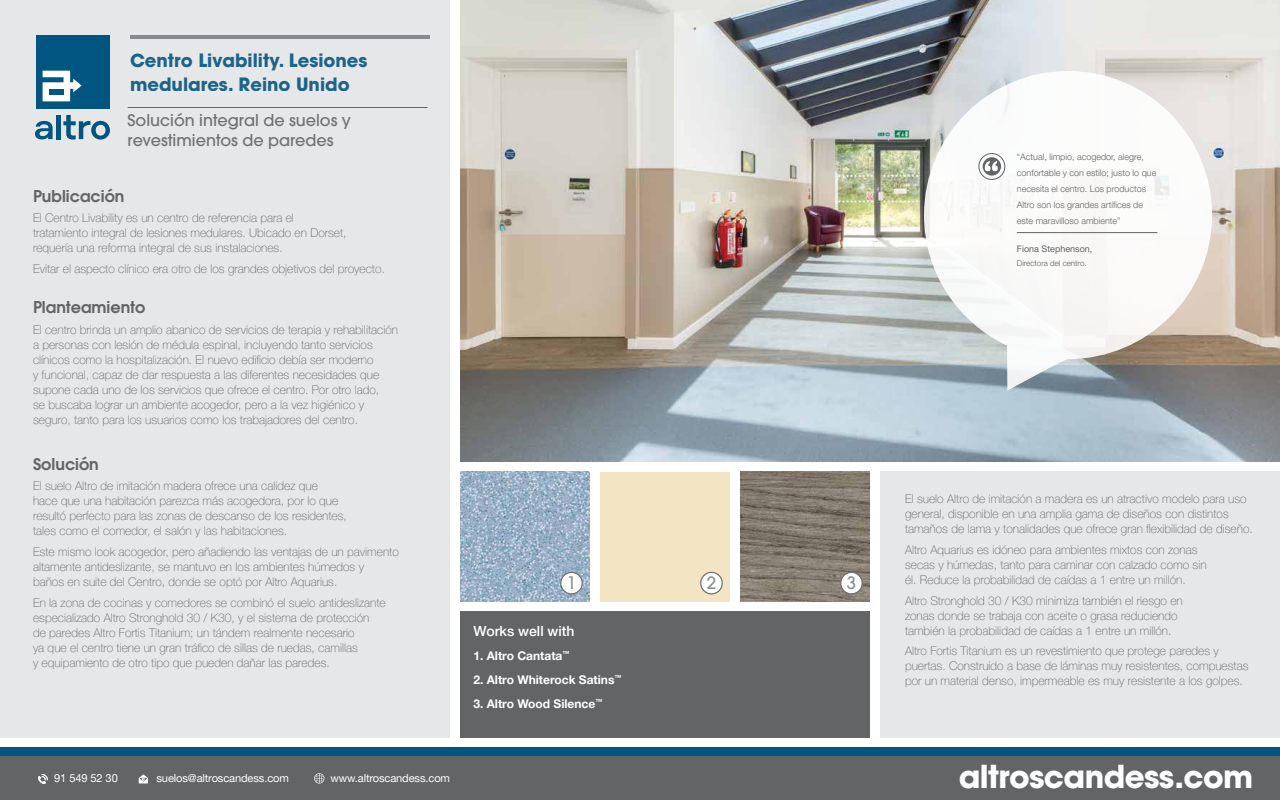
<style>
.page{position:relative;width:1280px;height:800px;background:#fff}
.page>*{position:absolute;margin:0;border:0;box-sizing:border-box;transform-origin:0 0}
.t1{font:700 31px "Avant Garde";letter-spacing:-.02em;color:#fff}
.t2{font:700 18px/24px "Avant Garde";color:#055580}
.t3{font:500 17px "Avant Garde";color:#8e9193}
.t4{font:500 16px/20px "Avant Garde";color:#636466}
.t5{font:600 16px "Avant Garde";color:#636466}
.t6{font:500 14px "Helvetica Neue LT Pro";color:#fff}
.t7{font:100 12px/15px "Helvetica Neue LT Pro";color:#636466}
.t8{font:700 12px "Helvetica Neue LT Pro";color:#fff}
.t9{font:11px "Helvetica Neue LT Pro";letter-spacing:-.01em;color:#fff}
.t10{font:300 9px/16px "Helvetica Neue LT Pro";color:#636466}
.t11{font:9px "Helvetica Neue LT Pro";color:#636466}
.t12{font:300 8px "Helvetica Neue LT Pro";color:#636466}
</style>
<div class="page">
<img style="left:460px;top:0;width:820px;height:462px">
<div style="left:880px;top:472px;width:400px;height:266px;background:#e6e7e8"></div>
<div style="left:0;top:0;width:450px;height:738px;background:#e6e7e8"></div>
<div style="left:56px;top:115px;width:5px;height:24px;background:#005581"></div>
<svg style="left:35px;top:121px;width:18px;height:18px"></svg>
<svg style="left:63px;top:115px;width:47px;height:25px"></svg>
<div style="left:36px;top:35px;width:73px;height:73px;background:#005581"></div>
<svg style="left:43px;top:71px;width:39px;height:30px"></svg>
<div style="left:49px;top:89px;width:15px;height:6px;background:#005581"></div>
<div style="left:0;top:756px;width:1280px;height:44px;background:#636466"></div>
<hr style="left:130px;top:35px;width:300px;height:4px;background:#87898c">
<hr style="left:128px;top:107px;width:300px;height:1px;background:#636466">
<div style="left:0;top:747px;width:1280px;height:9px;background:#005581"></div>
<div style="left:460px;top:611px;width:410px;height:127px;background:#636466"></div>
<img style="left:460px;top:472px;width:130px;height:130px">
<div style="left:600px;top:472px;width:130px;height:130px;background:#f3e5c3"></div>
<img style="left:740px;top:472px;width:130px;height:130px">
<div style="left:561px;top:572px;width:21px;height:22px;background:#fff;border-radius:50%"></div>
<div style="left:560px;top:572px;width:23px;height:22px;border:1px solid #6d6e71;border-radius:50%"></div>
<div style="left:841px;top:572px;width:21px;height:22px;background:#fff;border-radius:50%"></div>
<div style="left:840px;top:572px;width:23px;height:22px;border:1px solid #6d6e71;border-radius:50%"></div>
<div style="left:701px;top:572px;width:21px;height:22px;background:#fff;border-radius:50%"></div>
<div style="left:700px;top:572px;width:23px;height:22px;border:1px solid #6d6e71;border-radius:50%"></div>
<svg style="left:139px;top:775px;width:9px;height:8px"></svg>
<svg style="left:38px;top:774px;width:10px;height:10px"></svg>
<svg style="left:314px;top:773px;width:10px;height:11px"></svg>
<svg style="left:924px;top:71px;width:288px;height:320px"></svg>
<hr style="left:1017px;top:232px;width:140px;height:1px;background:#636466">
<div style="left:979px;top:153px;width:26px;height:27px;border:1px solid #636466;border-radius:50%"></div>
<svg style="left:983px;top:157px;width:18px;height:19px"></svg>
<h2 class="t2" style="left:130px;top:48px;width:239px">Centro Livability. Lesiones medulares. Reino Unido</h2>
<h3 class="t4" style="left:128px;top:110px;width:225px">Solución integral de suelos y revestimientos de paredes</h3>
<h3 class="t5" style="left:33px;top:185px;width:93px">Publicación</h3>
<p class="t7" style="left:33px;top:210px;width:315px">El Centro Livability es un centro de referencia para el tratamiento integral de lesiones medulares. Ubicado en Dorset, requería una reforma integral de sus instalaciones.</p>
<p class="t7" style="left:33px;top:261px;width:353px">Evitar el aspecto clínico era otro de los grandes objetivos del proyecto.</p>
<h3 class="t5" style="left:33px;top:297px;width:114px">Planteamiento</h3>
<p class="t7" style="left:33px;top:322px;width:367px">El centro brinda un amplio abanico de servicios de terapia y rehabilitación a personas con lesión de médula espinal, incluyendo tanto servicios clínicos como la hospitalización. El nuevo edificio debía ser moderno<br>y funcional, capaz de dar respuesta a las diferentes necesidades que supone cada uno de los servicios que ofrece el centro. Por otro lado,<br>se buscaba lograr un ambiente acogedor, pero a la vez higiénico y seguro, tanto para los usuarios como los trabajadores del centro.</p>
<h3 class="t5" style="left:33px;top:453px;width:67px">Solución</h3>
<p class="t7" style="left:33px;top:478px;width:315px">El suelo Altro de imitación madera ofrece una calidez que<br>hace que una habitación parezca más acogedora, por lo que resultó perfecto para las zonas de descanso de los residentes, tales como el comedor, el salón y las habitaciones.</p>
<p class="t7" style="left:33px;top:544px;width:367px">Este mismo look acogedor, pero añadiendo las ventajas de un pavimento altamente antideslizante, se mantuvo en los ambientes húmedos y<br>baños en suite del Centro, donde se optó por Altro Aquarius.</p>
<p class="t7" style="left:33px;top:595px;width:354px">En la zona de cocinas y comedores se combinó el suelo antideslizante especializado Altro Stronghold 30 / K30, y el sistema de protección<br>de paredes Altro Fortis Titanium; un tándem realmente necesario<br>ya que el centro tiene un gran tráfico de sillas de ruedas, camillas<br>y equipamiento de otro tipo que pueden dañar las paredes.</p>
<h3 class="t3" style="left:567px;top:573px;width:11px">1</h3>
<h3 class="t3" style="left:707px;top:573px;width:11px">2</h3>
<h3 class="t3" style="left:847px;top:573px;width:11px">3</h3>
<p class="t6" style="left:473px;top:623px;width:103px">Works well with</p>
<p class="t8" style="left:473px;top:648px;width:98px">1. Altro Cantata<sup>™</sup></p>
<p class="t8" style="left:473px;top:672px;width:150px">2. Altro Whiterock Satins<sup>™</sup></p>
<p class="t8" style="left:473px;top:696px;width:130px">3. Altro Wood Silence<sup>™</sup></p>
<p class="t9" style="left:54px;top:772px;width:65px">91 549 52 30</p>
<p class="t9" style="left:156px;top:772px;width:134px">suelos@altroscandess.com</p>
<p class="t9" style="left:331px;top:772px;width:121px">www.altroscandess.com</p>
<p class="t10" style="left:1017px;top:148px;width:141px">“Actual, limpio, acogedor, alegre, confortable y con estilo; justo lo que necesita el centro. Los productos Altro son los grandes artífices de este maravilloso ambiente”</p>
<p class="t11" style="left:1017px;top:243px;width:77px">Fiona Stephenson,</p>
<p class="t12" style="left:1017px;top:258px;width:71px">Directora del centro.</p>
<p class="t7" style="left:905px;top:491px;width:349px">El suelo Altro de imitación a madera es un atractivo modelo para uso general, disponible en una amplia gama de diseños con distintos tamaños de lama y tonalidades que ofrece gran flexibilidad de diseño.</p>
<p class="t7" style="left:905px;top:542px;width:303px">Altro Aquarius es idóneo para ambientes mixtos con zonas secas y húmedas, tanto para caminar con calzado como sin él. Reduce la probabilidad de caídas a 1 entre un millón.</p>
<p class="t7" style="left:905px;top:593px;width:279px">Altro Stronghold 30 / K30 minimiza también el riesgo en zonas donde se trabaja con aceite o grasa reduciendo también la probabilidad de caídas a 1 entre un millón.</p>
<p class="t7" style="left:905px;top:643px;width:345px">Altro Fortis Titanium es un revestimiento que protege paredes y puertas. Construido a base de láminas muy resistentes, compuestas por un material denso, impermeable es muy resistente a los golpes.</p>
<h1 class="t1" style="left:959px;top:757px;width:296px">altroscandess.com</h1>
</div>
